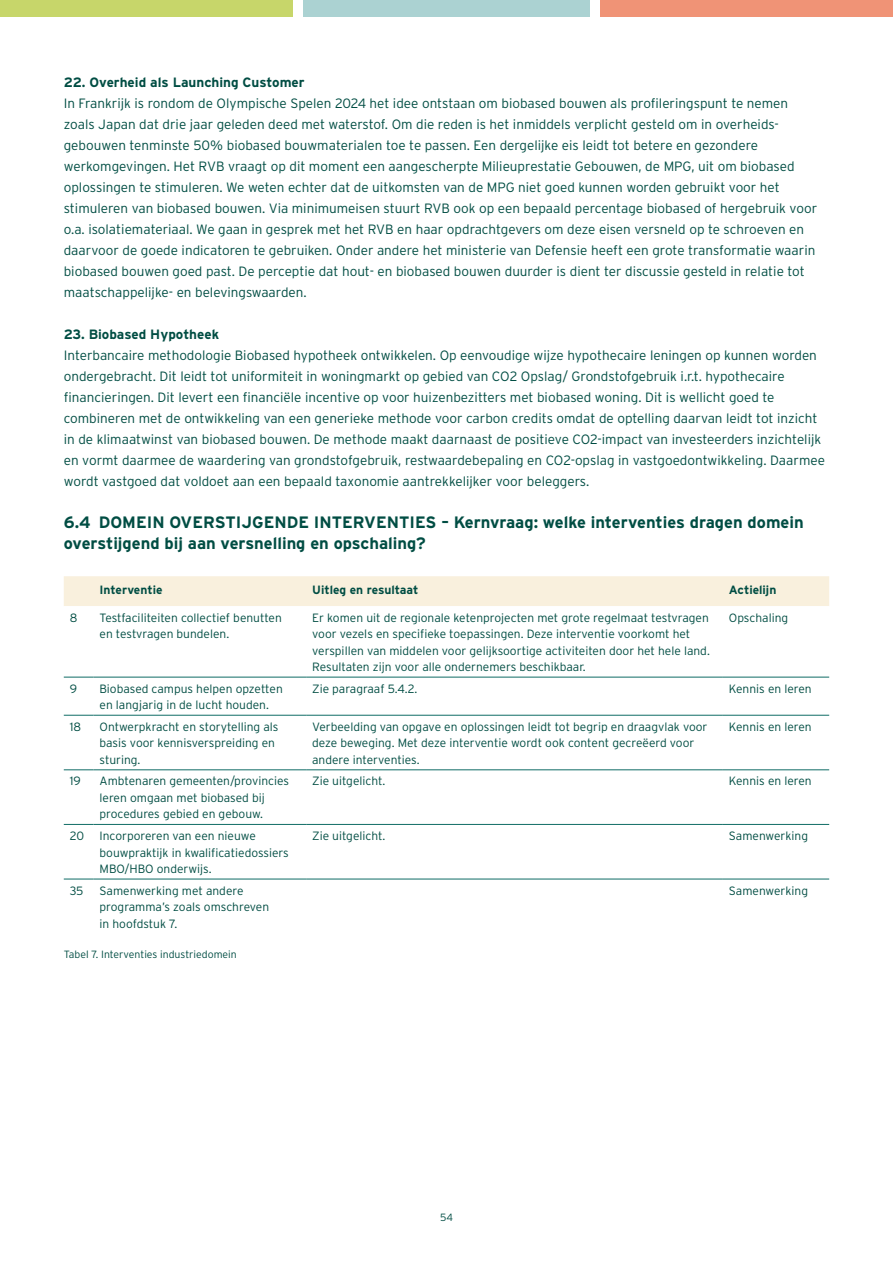
<style>
.page{position:relative;width:893px;height:1263px;background:#fff}
.page>*{position:absolute;margin:0;border:0;box-sizing:border-box;transform-origin:0 0}
.Brood{font:700 16.5px/21px "Interstate";color:#004d43}
.Brood-2{font:300 13.5px/21px "Interstate";color:#004d43}
.Brood-3{font:300 12px/16.5px "Interstate";color:#004d43}
.Brood-4{font:700 12px "Interstate";color:#004d43}
.Brood-5{font:300 10.5px "Interstate";color:#004d43}
.s1{font-weight:700}
</style>
<div class="page">
<div style="left:0;top:0;width:292px;height:17px;background:#c7d66a"></div>
<div style="left:601px;top:0;width:292px;height:17px;background:#f09376"></div>
<div style="left:303px;top:0;width:287px;height:17px;background:#abd2d2"></div>
<div style="left:64px;top:576px;width:765px;height:30px;background:#f9f0dd"></div>
<svg style="left:306px;top:676px;width:523px;height:203px"></svg>
<hr style="left:64px;top:677px;width:30px;height:1px;background:#0f6c65">
<hr style="left:94px;top:677px;width:212px;height:1px;background:#0f6c65">
<hr style="left:306px;top:677px;width:417px;height:1px;background:#0f6c65">
<hr style="left:723px;top:677px;width:106px;height:1px;background:#0f6c65">
<hr style="left:64px;top:715px;width:30px;height:1px;background:#0f6c65">
<hr style="left:94px;top:715px;width:212px;height:1px;background:#0f6c65">
<hr style="left:306px;top:715px;width:417px;height:1px;background:#0f6c65">
<hr style="left:723px;top:715px;width:106px;height:1px;background:#0f6c65">
<hr style="left:64px;top:769px;width:30px;height:1px;background:#0f6c65">
<hr style="left:94px;top:769px;width:212px;height:1px;background:#0f6c65">
<hr style="left:306px;top:769px;width:417px;height:1px;background:#0f6c65">
<hr style="left:723px;top:769px;width:106px;height:1px;background:#0f6c65">
<hr style="left:64px;top:824px;width:30px;height:1px;background:#0f6c65">
<hr style="left:94px;top:824px;width:212px;height:1px;background:#0f6c65">
<hr style="left:306px;top:824px;width:417px;height:1px;background:#0f6c65">
<hr style="left:723px;top:824px;width:106px;height:1px;background:#0f6c65">
<hr style="left:64px;top:879px;width:30px;height:1px;background:#0f6c65">
<hr style="left:94px;top:879px;width:212px;height:1px;background:#0f6c65">
<hr style="left:306px;top:879px;width:417px;height:1px;background:#0f6c65">
<hr style="left:723px;top:879px;width:106px;height:1px;background:#0f6c65">
<p class="Brood-2" style="left:64px;top:72px;width:755px"><span class="s1">22. Overheid als Launching Customer<br></span>In Frankrijk is rondom de Olympische Spelen 2024 het idee ontstaan om biobased bouwen als profileringspunt te nemen zoals Japan dat drie jaar geleden deed met waterstof. Om die reden is het inmiddels verplicht gesteld om in overheids&shy;gebouwen tenminste 50% biobased bouwmaterialen toe te passen. Een dergelijke eis leidt tot betere en gezondere werkomgevingen. Het RVB vraagt op dit moment een aangescherpte Milieuprestatie Gebouwen, de MPG, uit om biobased oplossingen te stimuleren. We weten echter dat de uitkomsten van de MPG niet goed kunnen worden gebruikt voor het stimuleren van biobased bouwen. Via minimumeisen stuurt RVB ook op een bepaald percentage biobased of hergebruik voor o.a. isolatiemateriaal. We gaan in gesprek met het RVB en haar opdrachtgevers om deze eisen versneld op te schroeven en daarvoor de goede indicatoren te gebruiken. Onder andere het ministerie van Defensie heeft een grote transformatie waarin biobased bouwen goed past. De perceptie dat hout- en biobased bouwen duurder is dient ter discussie gesteld in relatie tot maatschappelijke- en belevingswaarden.</p>
<p class="Brood-2" style="left:64px;top:324px;width:763px"><span class="s1">23. Biobased Hypotheek<br></span>Interbancaire methodologie Biobased hypotheek ontwikkelen. Op eenvoudige wijze hypothecaire leningen op kunnen worden ondergebracht. Dit leidt tot uniformiteit in woningmarkt op gebied van CO2 Opslag/ Grondstofgebruik i.r.t. hypothecaire financieringen. Dit levert een financiële incentive op voor huizenbezitters met biobased woning. Dit is wellicht goed te combineren met de ontwikkeling van een generieke methode voor carbon credits omdat de optelling daarvan leidt tot inzicht in de klimaatwinst van biobased bouwen. De methode maakt daarnaast de positieve CO2-impact van investeerders inzichtelijk en vormt daarmee de waardering van grondstofgebruik, restwaardebepaling en CO2-opslag in vastgoedontwikkeling. Daarmee wordt vastgoed dat voldoet aan een bepaald taxonomie aantrekkelijker voor beleggers.</p>
<p class="Brood" style="left:64px;top:512px;width:741px">6.4 DOMEIN OVERSTIJGENDE INTERVENTIES – Kernvraag: welke interventies dragen domein overstijgend bij aan versnelling en opschaling?</p>
<p class="Brood-4" style="left:100px;top:583px;width:64px">Interventie</p>
<p class="Brood-4" style="left:312px;top:583px;width:108px">Uitleg en resultaat</p>
<p class="Brood-4" style="left:729px;top:583px;width:49px">Actielijn</p>
<p class="Brood-3" style="left:70px;top:609px;width:9px">8</p>
<p class="Brood-3" style="left:100px;top:609px;width:184px">Testfaciliteiten collectief benutten en testvragen bundelen.</p>
<p class="Brood-3" style="left:312px;top:609px;width:399px">Er komen uit de regionale ketenprojecten met grote regelmaat testvragen voor vezels en specifieke toepassingen. Deze interventie voorkomt het verspillen van middelen voor gelijksoortige activiteiten door het hele land.<br>Resultaten zijn voor alle ondernemers beschikbaar.</p>
<p class="Brood-3" style="left:729px;top:609px;width:61px">Opschaling</p>
<p class="Brood-3" style="left:70px;top:680px;width:9px">9</p>
<p class="Brood-3" style="left:100px;top:680px;width:185px">Biobased campus helpen opzetten en langjarig in de lucht houden.</p>
<p class="Brood-3" style="left:312px;top:680px;width:107px">Zie paragraaf 5.4.2.</p>
<p class="Brood-3" style="left:729px;top:680px;width:84px">Kennis en leren</p>
<p class="Brood-3" style="left:70px;top:718px;width:13px">18</p>
<p class="Brood-3" style="left:100px;top:718px;width:180px">Ontwerpkracht en storytelling als basis voor kennisverspreiding en sturing.</p>
<p class="Brood-3" style="left:312px;top:718px;width:397px">Verbeelding van opgave en oplossingen leidt tot begrip en draagvlak voor deze beweging. Met deze interventie wordt ook content gecreëerd voor andere interventies.</p>
<p class="Brood-3" style="left:729px;top:718px;width:84px">Kennis en leren</p>
<p class="Brood-3" style="left:70px;top:773px;width:13px">19</p>
<p class="Brood-3" style="left:100px;top:773px;width:191px">Ambtenaren gemeenten/provincies leren omgaan met biobased bij procedures gebied en gebouw.</p>
<p class="Brood-3" style="left:312px;top:773px;width:75px">Zie uitgelicht.</p>
<p class="Brood-3" style="left:729px;top:773px;width:84px">Kennis en leren</p>
<p class="Brood-3" style="left:70px;top:827px;width:16px">20</p>
<p class="Brood-3" style="left:100px;top:827px;width:191px">Incorporeren van een nieuwe bouwpraktijk in kwalificatiedossiers<br>MBO/HBO onderwijs.</p>
<p class="Brood-3" style="left:312px;top:827px;width:75px">Zie uitgelicht.</p>
<p class="Brood-3" style="left:729px;top:827px;width:81px">Samenwerking</p>
<p class="Brood-3" style="left:70px;top:882px;width:15px">35</p>
<p class="Brood-3" style="left:100px;top:882px;width:171px">Samenwerking met andere programma’s zoals omschreven in hoofdstuk 7.</p>
<p class="Brood-3" style="left:729px;top:882px;width:81px">Samenwerking</p>
<p class="Brood-5" style="left:64px;top:948px;width:175px">Tabel 7. Interventies industriedomein</p>
<p class="Brood-5" style="left:440px;top:1212px;width:14px">54</p>
</div>
